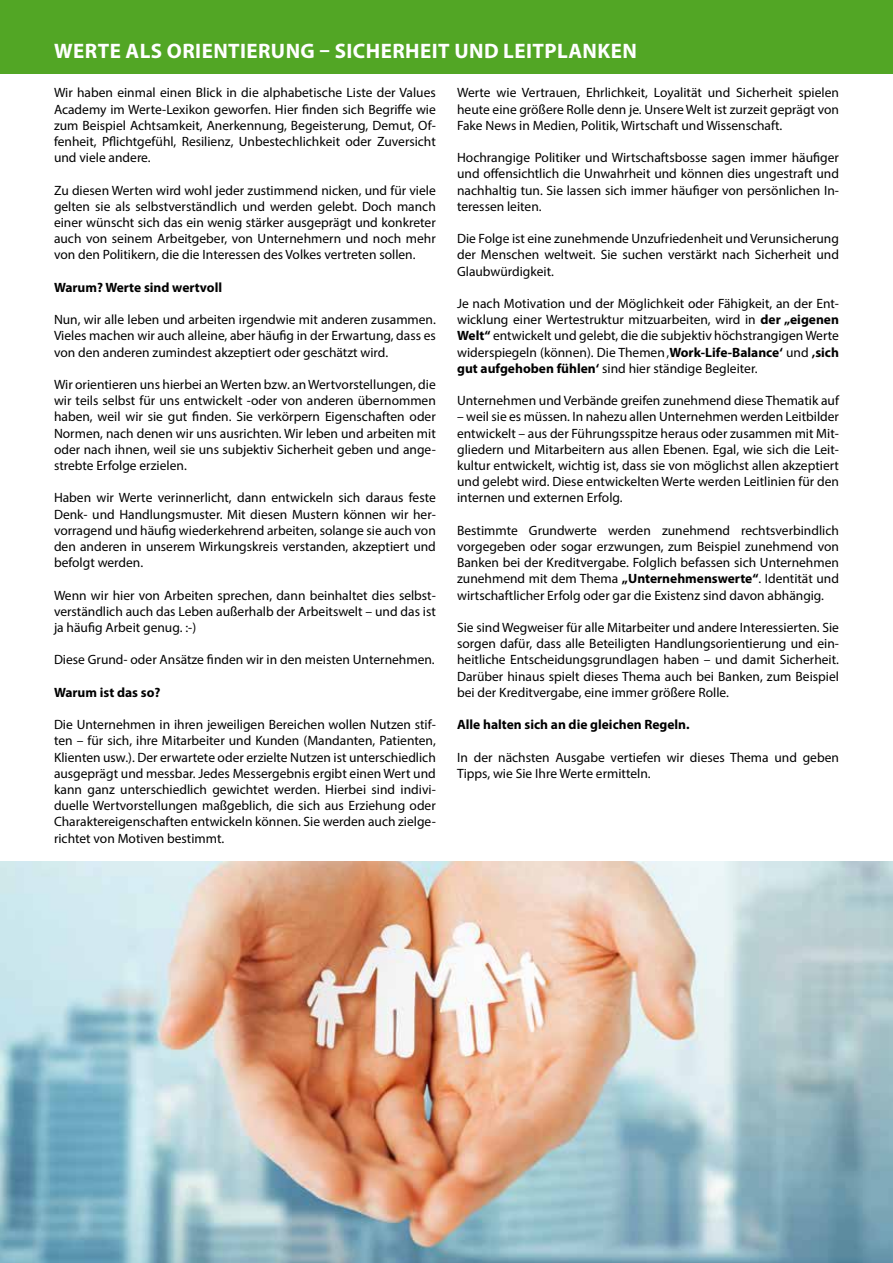
<style>
.page{position:relative;width:893px;height:1263px;background:#fff}
.page>*{position:absolute;margin:0;border:0;box-sizing:border-box;transform-origin:0 0}
.t1{font:700 21px "Myriad Pro";letter-spacing:.02em;color:#fff}
.t2{font:13.5px/16.2px "Myriad Pro";color:#000;text-align:justify}
.t3{font:700 13.5px "Myriad Pro";color:#000}
.s1{font-weight:700}
</style>
<div class="page">
<img style="left:0;top:861px;width:893px;height:402px">
<hr style="left:0;top:150px;width:1px;height:68px;background:#654397">
<div style="left:0;top:0;width:893px;height:74px;background:#52a625"></div>
<h1 class="t1" style="left:54px;top:37px;width:584px">WERTE ALS ORIENTIERUNG – SICHERHEIT UND LEITPLANKEN</h1>
<p class="t2" style="left:54px;top:84px;width:383px">Wir haben einmal einen Blick in die alphabetische Liste der Values Academy im Werte-Lexikon geworfen. Hier finden sich Begriffe wie zum Beispiel Achtsamkeit, Anerkennung, Begeisterung, Demut, Of&shy;fenheit, Pflichtgefühl, Resilienz, Unbestechlichkeit oder Zuversicht und viele andere.</p>
<p class="t2" style="left:54px;top:182px;width:383px">Zu diesen Werten wird wohl jeder zustimmend nicken, und für viele gelten sie als selbstverständlich und werden gelebt. Doch manch einer wünscht sich das ein wenig stärker ausgeprägt und konkreter auch von seinem Arbeitgeber, von Unternehmern und noch mehr von den Politikern, die die Interessen des Volkes vertreten sollen.</p>
<p class="t3" style="left:54px;top:278px;width:170px">Warum? Werte sind wertvoll</p>
<p class="t2" style="left:54px;top:311px;width:383px">Nun, wir alle leben und arbeiten irgendwie mit anderen zusammen.<br>Vieles machen wir auch alleine, aber häufig in der Erwartung, dass es von den anderen zumindest akzeptiert oder geschätzt wird.</p>
<p class="t2" style="left:54px;top:376px;width:383px">Wir orientieren uns hierbei an Werten bzw. an Wertvorstellungen, die wir teils selbst für uns entwickelt -oder von anderen übernommen haben, weil wir sie gut finden. Sie verkörpern Eigenschaften oder Normen, nach denen wir uns ausrichten. Wir leben und arbeiten mit oder nach ihnen, weil sie uns subjektiv Sicherheit geben und ange&shy;strebte Erfolge erzielen.</p>
<p class="t2" style="left:54px;top:489px;width:383px">Haben wir Werte verinnerlicht, dann entwickeln sich daraus feste Denk- und Handlungsmuster. Mit diesen Mustern können wir her&shy;vorragend und häufig wiederkehrend arbeiten, solange sie auch von den anderen in unserem Wirkungskreis verstanden, akzeptiert und befolgt werden.</p>
<p class="t2" style="left:54px;top:587px;width:383px">Wenn wir hier von Arbeiten sprechen, dann beinhaltet dies selbst&shy;verständlich auch das Leben außerhalb der Arbeitswelt – und das ist ja häufig Arbeit genug. :-)</p>
<p class="t2" style="left:54px;top:651px;width:382px">Diese Grund- oder Ansätze finden wir in den meisten Unternehmen.</p>
<p class="t3" style="left:54px;top:683px;width:108px">Warum ist das so?</p>
<p class="t2" style="left:54px;top:716px;width:383px">Die Unternehmen in ihren jeweiligen Bereichen wollen Nutzen stif&shy;ten – für sich, ihre Mitarbeiter und Kunden (Mandanten, Patienten, Klienten usw.). Der erwartete oder erzielte Nutzen ist unterschiedlich ausgeprägt und messbar. Jedes Messergebnis ergibt einen Wert und kann ganz unterschiedlich gewichtet werden. Hierbei sind indivi&shy;duelle Wertvorstellungen maßgeblich, die sich aus Erziehung oder Charaktereigenschaften entwickeln können. Sie werden auch zielge&shy;richtet von Motiven bestimmt.</p>
<p class="t2" style="left:457px;top:84px;width:383px">Werte wie Vertrauen, Ehrlichkeit, Loyalität und Sicherheit spielen heute eine größere Rolle denn je. Unsere Welt ist zurzeit geprägt von Fake News in Medien, Politik, Wirtschaft und Wissenschaft.</p>
<p class="t2" style="left:457px;top:149px;width:383px">Hochrangige Politiker und Wirtschaftsbosse sagen immer häufiger und offensichtlich die Unwahrheit und können dies ungestraft und nachhaltig tun. Sie lassen sich immer häufiger von persönlichen In&shy;teressen leiten.</p>
<p class="t2" style="left:457px;top:230px;width:383px">Die Folge ist eine zunehmende Unzufriedenheit und Verunsicherung der Menschen weltweit. Sie suchen verstärkt nach Sicherheit und Glaubwürdigkeit.</p>
<p class="t2" style="left:457px;top:295px;width:383px">Je nach Motivation und der Möglichkeit oder Fähigkeit, an der Ent&shy;wicklung einer Wertestruktur mitzuarbeiten, wird in <span class="s1">der „eigenen Welt“</span> entwickelt und gelebt, die die subjektiv höchstrangigen Werte widerspiegeln (können). Die Themen ‚<span class="s1">Work-Life-Balance‘</span> und <span class="s1">‚sich gut aufgehoben fühlen‘</span> sind hier ständige Begleiter.</p>
<p class="t2" style="left:457px;top:392px;width:383px">Unternehmen und Verbände greifen zunehmend diese Thematik auf</p>
<p class="t2" style="left:457px;top:408px;width:383px">– weil sie es müssen. In nahezu allen Unternehmen werden Leitbilder entwickelt – aus der Führungsspitze heraus oder zusammen mit Mit&shy;gliedern und Mitarbeitern aus allen Ebenen. Egal, wie sich die Leit&shy;kultur entwickelt, wichtig ist, dass sie von möglichst allen akzeptiert und gelebt wird. Diese entwickelten Werte werden Leitlinien für den internen und externen Erfolg.</p>
<p class="t2" style="left:457px;top:522px;width:383px">Bestimmte Grundwerte werden zunehmend rechtsverbindlich vorgegeben oder sogar erzwungen, zum Beispiel zunehmend von Banken bei der Kreditvergabe. Folglich befassen sich Unternehmen zunehmend mit dem Thema <span class="s1">„Unternehmenswerte“</span>. Identität und wirtschaftlicher Erfolg oder gar die Existenz sind davon abhängig.</p>
<p class="t2" style="left:457px;top:619px;width:383px">Sie sind Wegweiser für alle Mitarbeiter und andere Interessierten. Sie sorgen dafür, dass alle Beteiligten Handlungsorientierung und ein&shy;heitliche Entscheidungsgrundlagen haben – und damit Sicherheit.<br>Darüber hinaus spielt dieses Thema auch bei Banken, zum Beispiel bei der Kreditvergabe, eine immer größere Rolle.</p>
<p class="t3" style="left:457px;top:716px;width:234px">Alle halten sich an die gleichen Regeln.</p>
<p class="t2" style="left:457px;top:749px;width:383px">In der nächsten Ausgabe vertiefen wir dieses Thema und geben<br>Tipps, wie Sie Ihre Werte ermitteln.</p>
</div>
